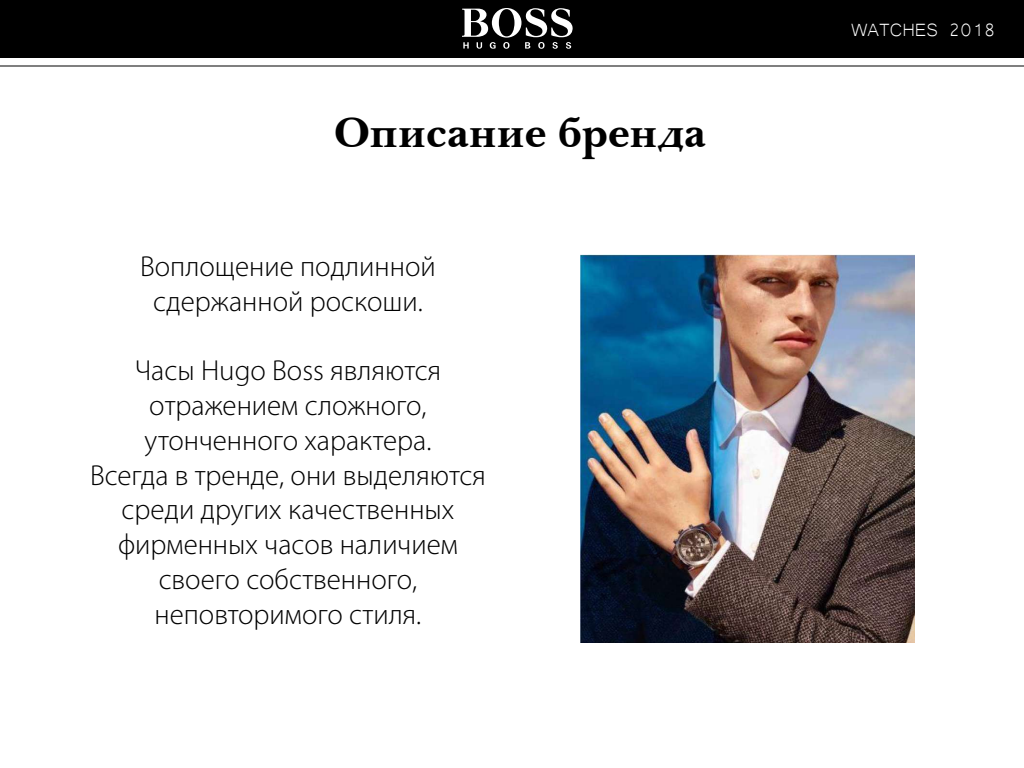
<style>
.page{position:relative;width:1024px;height:768px;background:#fff}
.page>*{position:absolute;margin:0;border:0;box-sizing:border-box;transform-origin:0 0}
.t1{font:700 43px "Baskerville BT";color:#000}
.t2{font:300 29px/34.8px "Myriad Pro";color:#000;text-align:center}
.t3{font:23px "Microsoft Yi Baiti";color:#fff}
</style>
<div class="page">
<div style="left:0;top:0;width:1024px;height:58px;background:#000"></div>
<svg style="left:462px;top:8px;width:111px;height:41px"></svg>
<hr style="left:0;top:66px;width:1024px;height:1px;background:#000">
<img style="left:580px;top:254px;width:334px;height:388px">
<h1 class="t1" style="left:334px;top:103px;width:373px">Описание бренда</h1>
<p class="t2" style="left:140px;top:249px;width:297px">Воплощение подлинной сдержанной роскоши.</p>
<p class="t2" style="left:90px;top:354px;width:397px">Часы Hugo Boss являются отражением сложного, утонченного характера.<br>Всегда в тренде, они выделяются среди других качественных фирменных часов наличием своего собственного, неповторимого стиля.</p>
<p class="t3" style="left:851px;top:16px;width:146px">WATCHES 2018</p>
</div>
